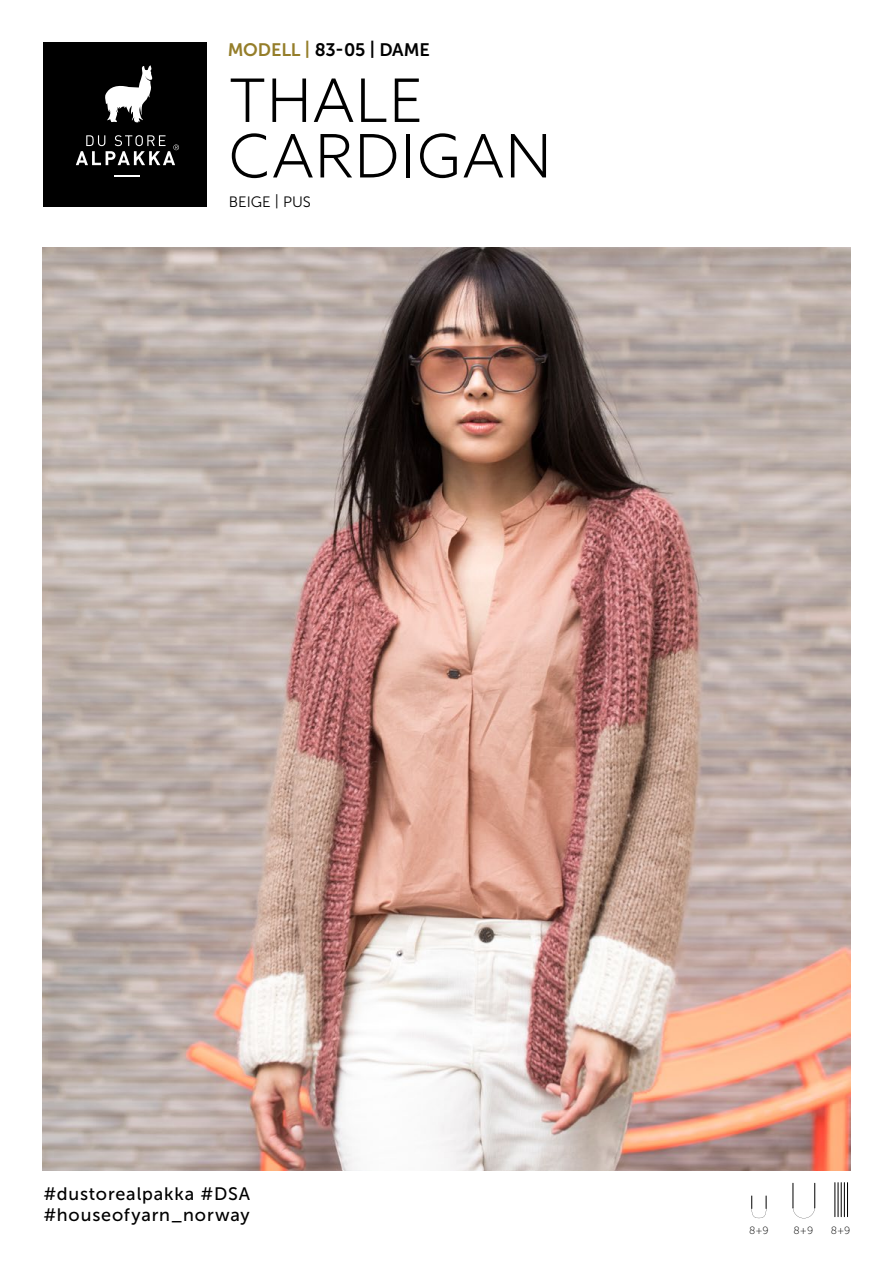
<style>
.page{position:relative;width:893px;height:1263px;background:#fff}
.page>*{position:absolute;margin:0;border:0;box-sizing:border-box;transform-origin:0 0}
.t1{font:300 60px "Azo Sans";letter-spacing:.025em;color:#000}
.t2{font:18px/21px "Museo Sans 500";letter-spacing:.045em;color:#000}
.t3{font:18px "Museo Sans 700";letter-spacing:-.005em;color:#000}
.t4{font:15px "Museo Sans 300";color:#000}
.t5{font:10.5px "Museo Sans 100";color:#000}
.s1{color:#957e2a}
</style>
<div class="page">
<div style="left:43px;top:43px;width:164px;height:164px;background:#000"></div>
<hr style="left:114px;top:175px;width:26px;height:2px;background:#fff">
<svg style="left:105px;top:65px;width:48px;height:58px"></svg>
<svg style="left:76px;top:135px;width:103px;height:30px"></svg>
<img style="left:43px;top:248px;width:807px;height:923px">
<svg style="left:792px;top:1183px;width:23px;height:35px"></svg>
<svg style="left:751px;top:1195px;width:16px;height:23px"></svg>
<hr style="left:834px;top:1182px;width:1px;height:35px;background:#000">
<hr style="left:837px;top:1182px;width:1px;height:35px;background:#000">
<hr style="left:841px;top:1182px;width:1px;height:35px;background:#000">
<hr style="left:844px;top:1182px;width:1px;height:35px;background:#000">
<hr style="left:847px;top:1182px;width:1px;height:35px;background:#000">
<p class="t3" style="left:228px;top:40px;width:204px"><span class="s1">MODELL |</span> 83-05 | DAME</p>
<p class="t1" style="left:229px;top:61px;width:195px">THALE</p>
<p class="t1" style="left:229px;top:117px;width:324px">CARDIGAN</p>
<p class="t4" style="left:229px;top:194px;width:84px">BEIGE | PUS</p>
<p class="t2" style="left:43px;top:1184px;width:208px">#dustorealpakka #DSA #houseofyarn_norway</p>
<p class="t5" style="left:749px;top:1225px;width:21px">8+9</p>
<p class="t5" style="left:794px;top:1225px;width:21px">8+9</p>
<p class="t5" style="left:831px;top:1225px;width:21px">8+9</p>
</div>
